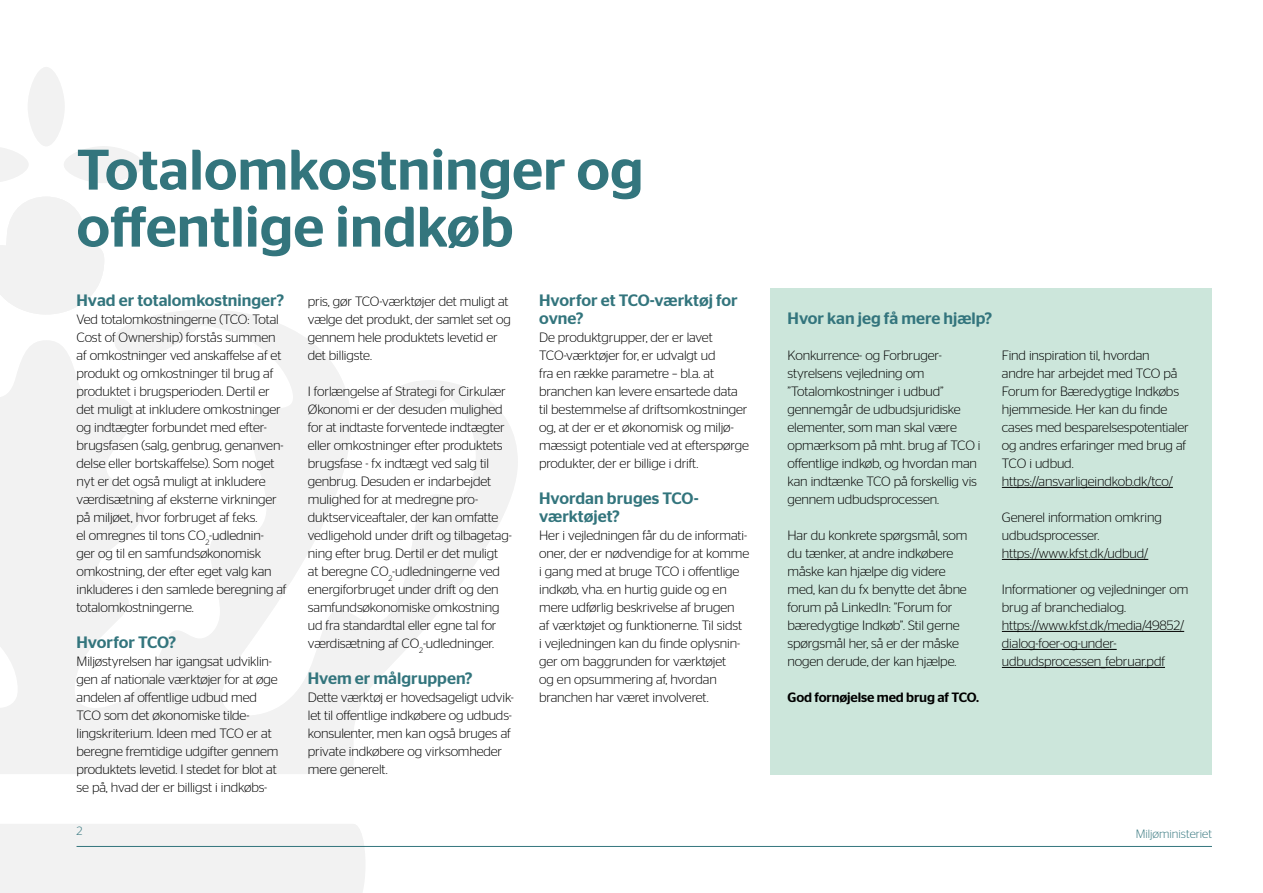
<style>
.page{position:relative;width:1263px;height:893px;background:#fff}
.page>*{position:absolute;margin:0;border:0;box-sizing:border-box;transform-origin:0 0}
.t1{font:500 57px/57px "Stag Sans";color:#33757d}
.t2{font:500 16.5px/18px "Stag Sans";color:#33757d}
.t3{font:300 13.5px/18px "Stag Sans";letter-spacing:-.01em;color:#000}
.t4{font:500 13.5px "Stag Sans";letter-spacing:-.01em;color:#000}
.t5{font:300 12px "Stag Sans";color:#33757d}
</style>
<div class="page">
<div style="left:0;top:824px;width:365px;height:69px;background:#f2f2f2"></div>
<div style="left:64px;top:146px;width:79px;height:37px;background:#f2f2f2;border-radius:50%"></div>
<svg style="left:0;top:67px;width:65px;height:115px"></svg>
<svg style="left:0;top:197px;width:104px;height:112px"></svg>
<svg style="left:0;top:309px;width:518px;height:465px"></svg>
<hr style="left:77px;top:846px;width:1135px;height:1px;background:#33757d">
<div style="left:770px;top:288px;width:442px;height:486px;background:#cce6db"></div>
<hr style="left:1002px;top:487px;width:171px;height:1px;background:#000">
<hr style="left:1002px;top:559px;width:146px;height:1px;background:#000">
<hr style="left:1002px;top:631px;width:182px;height:1px;background:#000">
<hr style="left:1002px;top:649px;width:115px;height:1px;background:#000">
<hr style="left:1002px;top:667px;width:163px;height:1px;background:#000">
<h1 class="t1" style="left:77px;top:141px;width:569px">Totalomkostninger og offentlige indkøb</h1>
<p class="t2" style="left:77px;top:291px;width:209px">Hvad er totalomkostninger?</p>
<p class="t3" style="left:77px;top:310px;width:211px">Ved totalomkostningerne (TCO: Total Cost of Ownership) forstås summen af omkostninger ved anskaffelse af et produkt og omkostninger til brug af produktet i brugsperioden. Dertil er det muligt at inkludere omkostninger og indtægter forbundet med efter&shy;brugsfasen (salg, genbrug, genanven&shy;delse eller bortskaffelse). Som noget nyt er det også muligt at inkludere værdisætning af eksterne virkninger på miljøet, hvor forbruget af f.eks.<br>el omregnes til tons CO<sub>2</sub>-udlednin-<br>ger og til en samfundsøkonomisk omkostning, der efter eget valg kan inkluderes i den samlede beregning af totalomkostningerne.</p>
<p class="t2" style="left:77px;top:633px;width:101px">Hvorfor TCO?</p>
<p class="t3" style="left:77px;top:652px;width:204px">Miljøstyrelsen har igangsat udviklin&shy;gen af nationale værktøjer for at øge andelen af offentlige udbud med TCO som det økonomiske tilde&shy;lingskriterium. Ideen med TCO er at beregne fremtidige udgifter gennem produktets levetid. I stedet for blot at se på, hvad der er billigst i indkøbs-</p>
<p class="t2" style="left:539px;top:291px;width:200px">Hvorfor et TCO-værktøj for ovne?</p>
<p class="t3" style="left:539px;top:328px;width:211px">De produktgrupper, der er lavet TCO-værktøjer for, er udvalgt ud<br>fra en række parametre – bl.a. at branchen kan levere ensartede data til bestemmelse af driftsomkostninger og, at der er et økonomisk og miljø&shy;mæssigt potentiale ved at efterspørge produkter, der er billige i drift.</p>
<p class="t2" style="left:539px;top:489px;width:161px">Hvordan bruges TCO&shy;værktøjet?</p>
<p class="t3" style="left:539px;top:526px;width:212px">Her i vejledningen får du de informati&shy;oner, der er nødvendige for at komme i gang med at bruge TCO i offentlige indkøb, vha. en hurtig guide og en mere udførlig beskrivelse af brugen<br>af værktøjet og funktionerne. Til sidst<br>i vejledningen kan du finde oplysnin&shy;ger om baggrunden for værktøjet<br>og en opsummering af, hvordan branchen har været involveret.</p>
<p class="t3" style="left:308px;top:292px;width:205px">pris, gør TCO-værktøjer det muligt at vælge det produkt, der samlet set og gennem hele produktets levetid er det billigste.</p>
<p class="t3" style="left:308px;top:382px;width:205px">I forlængelse af Strategi for Cirkulær Økonomi er der desuden mulighed for at indtaste forventede indtægter eller omkostninger efter produktets brugsfase - fx indtægt ved salg til genbrug. Desuden er indarbejdet mulighed for at medregne pro&shy;duktserviceaftaler, der kan omfatte vedligehold under drift og tilbagetag&shy;ning efter brug. Dertil er det muligt at beregne CO<sub>2</sub>-udledningerne ved energiforbruget under drift og den samfundsøkonomiske omkostning ud fra standardtal eller egne tal for værdisætning af CO<sub>2</sub>-udledninger.</p>
<p class="t2" style="left:308px;top:669px;width:166px">Hvem er målgruppen?</p>
<p class="t3" style="left:308px;top:688px;width:208px">Dette værktøj er hovedsageligt udvik&shy;let til offentlige indkøbere og udbuds&shy;konsulenter, men kan også bruges af private indkøbere og virksomheder mere generelt.</p>
<p class="t2" style="left:787px;top:309px;width:206px">Hvor kan jeg få mere hjælp?</p>
<p class="t3" style="left:787px;top:346px;width:195px">Konkurrence- og Forbruger&shy;styrelsens vejledning om ”Totalomkostninger i udbud” gennemgår de udbudsjuridiske elementer, som man skal være opmærksom på mht. brug af TCO i offentlige indkøb, og hvordan man kan indtænke TCO på forskellig vis gennem udbudsprocessen.</p>
<p class="t3" style="left:787px;top:526px;width:181px">Har du konkrete spørgsmål, som du tænker, at andre indkøbere måske kan hjælpe dig videre med, kan du fx benytte det åbne forum på LinkedIn: ”Forum for bæredygtige Indkøb”. Stil gerne spørgsmål her, så er der måske nogen derude, der kan hjælpe.</p>
<p class="t4" style="left:787px;top:689px;width:193px">God fornøjelse med brug af TCO.</p>
<p class="t3" style="left:1002px;top:346px;width:188px">Find inspiration til, hvordan<br>andre har arbejdet med TCO på<br>Forum for Bæredygtige Indkøbs hjemmeside. Her kan du finde cases med besparelsespotentialer og andres erfaringer med brug af<br>TCO i udbud. https://ansvarligeindkob.dk/tco/</p>
<p class="t3" style="left:1002px;top:508px;width:162px">Generel information omkring udbudsprocesser. https://www.kfst.dk/udbud/</p>
<p class="t3" style="left:1002px;top:580px;width:188px">Informationer og vejledninger om brug af branchedialog. https://www.kfst.dk/media/49852/ dialog-foer-og-under&shy;udbudsprocessen_februar.pdf</p>
<p class="t5" style="left:77px;top:825px;width:8px">2</p>
<p class="t5" style="left:1136px;top:827px;width:78px">Miljøministeriet</p>
</div>
